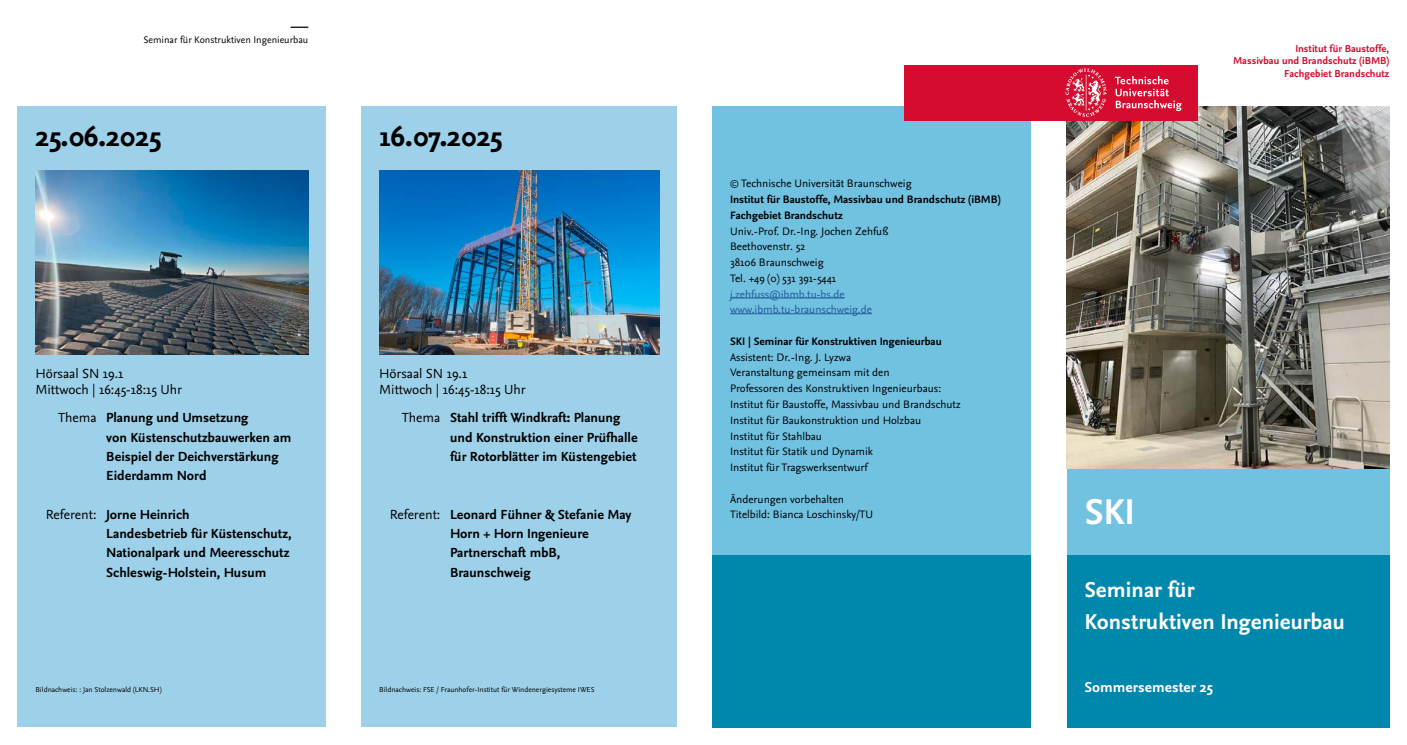
<style>
.page{position:relative;width:1407px;height:745px;background:#fff}
.page>*{position:absolute;margin:0;border:0;box-sizing:border-box;transform-origin:0 0}
.t1{font:700 37.5px "Nexus Sans Pro";color:#fff}
.t2{font:700 30px "Nexus Sans Pro";color:#000}
.t3{font:700 22.5px/31.5px "Nexus Sans Pro";color:#fff}
.t4{font:700 15px "Nexus Sans Pro";color:#fff}
.t5{font:700 13.75px/19.2px "Nexus Sans Pro";color:#000}
.t6{font:13.75px/16.5px "Nexus Sans Pro";color:#000}
.t7{font:11.25px/15.8px "Nexus Sans Pro";color:#000}
.t8{font:700 11.25px/15.8px "Nexus Sans Pro";color:#000}
.t9{font:11.25px/15.8px "Nexus Sans Pro";color:#245a9c}
.t10{font:700 10.5px/12.6px "Nexus Sans Pro";color:#d50c2f;text-align:right}
.t11{font:10px "Nexus Sans Pro";color:#000}
.t12{font:7.5px "Nexus Sans Pro";color:#000}
.s1{font-weight:400;font-size:8.75px}
.s2{font-weight:400}
</style>
<div class="page">
<div style="left:1067px;top:554px;width:322px;height:172px;background:#0087ac"></div>
<div style="left:1067px;top:468px;width:322px;height:86px;background:#71c1e1"></div>
<div style="left:712px;top:106px;width:319px;height:448px;background:#71c1e1"></div>
<div style="left:712px;top:554px;width:319px;height:172px;background:#0087ac"></div>
<img style="left:1067px;top:106px;width:322px;height:362px">
<div style="left:904px;top:65px;width:148px;height:55px;background:#d50c2f"></div>
<div style="left:1049px;top:65px;width:149px;height:55px;background:#d50c2f"></div>
<svg style="left:1065px;top:68px;width:42px;height:49px"></svg>
<svg style="left:1115px;top:76px;width:66px;height:35px"></svg>
<hr style="left:730px;top:297px;width:115px;height:1px;background:#245a9c">
<hr style="left:730px;top:313px;width:142px;height:1px;background:#245a9c">
<svg style="left:291px;top:27px;width:17px;height:1px"></svg>
<div style="left:361px;top:106px;width:316px;height:620px;background:#9dd1e9"></div>
<div style="left:18px;top:106px;width:308px;height:620px;background:#9dd1e9"></div>
<img style="left:379px;top:170px;width:280px;height:184px">
<img style="left:35px;top:170px;width:273px;height:184px">
<p class="t11" style="left:143px;top:32px;width:166px">Seminar für Konstruktiven Ingenieurbau</p>
<h2 class="t2" style="left:35px;top:114px;width:127px">25.06.2025</h2>
<h2 class="t2" style="left:379px;top:114px;width:124px">16.07.2025</h2>
<p class="t6" style="left:35px;top:364px;width:148px">Hörsaal SN 19.1<br>Mittwoch | 16:45-18:15 Uhr</p>
<p class="t6" style="left:379px;top:364px;width:148px">Hörsaal SN 19.1<br>Mittwoch | 16:45-18:15 Uhr</p>
<p class="t6" style="left:58px;top:408px;width:40px">Thema</p>
<p class="t6" style="left:46px;top:505px;width:52px">Referent:</p>
<p class="t5" style="left:106px;top:407px;width:187px">Planung und Umsetzung<br>von Küstenschutzbauwerken am<br>Beispiel der Deichverstärkung<br>Eiderdamm Nord</p>
<p class="t5" style="left:106px;top:503px;width:187px">Jorne Heinrich<br>Landesbetrieb für Küstenschutz,<br>Nationalpark und Meeresschutz<br>Schleswig-Holstein, Husum</p>
<p class="t6" style="left:402px;top:408px;width:40px">Thema</p>
<p class="t5" style="left:450px;top:407px;width:189px">Stahl trifft Windkraft: Planung und Konstruktion einer Prüfhalle für Rotorblätter im Küstengebiet</p>
<p class="t6" style="left:390px;top:505px;width:52px">Referent:</p>
<p class="t5" style="left:450px;top:503px;width:183px">Leonard Fühner &amp; Stefanie May<br>Horn + Horn Ingenieure<br>Partnerschaft mbB,<br>Braunschweig</p>
<p class="t12" style="left:35px;top:683px;width:128px">Bildnachweis: : Jan Stolzenwald (LKN.SH)</p>
<p class="t12" style="left:379px;top:683px;width:217px">Bildnachweis: FSE / Fraunhofer-Institut für Windenergiesysteme IWES</p>
<p class="t8" style="left:730px;top:175px;width:272px"><span class="s1">©</span> <span class="s2">Technische Universität Braunschweig<br></span>Institut für Baustoffe, Massivbau und Brandschutz (iBMB)<br>Fachgebiet Brandschutz</p>
<p class="t7" style="left:730px;top:222px;width:160px">Univ.-Prof. Dr.-Ing. Jochen Zehfuß<br>Beethovenstr. 52<br>38106 Braunschweig<br>Tel. +49 (0) 531 391-5441</p>
<p class="t9" style="left:730px;top:285px;width:143px">j.zehfuss@ibmb.tu-bs.de www.ibmb.tu-braunschweig.de</p>
<p class="t8" style="left:730px;top:332px;width:213px">SKI | Seminar für Konstruktiven Ingenieurbau</p>
<p class="t7" style="left:730px;top:348px;width:232px">Assistent: Dr.-Ing. J. Lyzwa<br>Veranstaltung gemeinsam mit den<br>Professoren des Konstruktiven Ingenieurbaus:<br>Institut für Baustoffe, Massivbau und Brandschutz Institut für Baukonstruktion und Holzbau<br>Institut für Stahlbau<br>Institut für Statik und Dynamik<br>Institut für Tragswerksentwurf</p>
<p class="t7" style="left:730px;top:490px;width:145px">Änderungen vorbehalten<br>Titelbild: Bianca Loschinsky/TU</p>
<p class="t10" style="left:1233px;top:41px;width:157px">Institut für Baustoffe,<br>Massivbau und Brandschutz (iBMB)<br>Fachgebiet Brandschutz</p>
<h1 class="t1" style="left:1084px;top:483px;width:52px">SKI</h1>
<h3 class="t3" style="left:1084px;top:572px;width:262px">Seminar für<br>Konstruktiven Ingenieurbau</h3>
<h3 class="t4" style="left:1084px;top:675px;width:130px">Sommersemester 25</h3>
</div>
